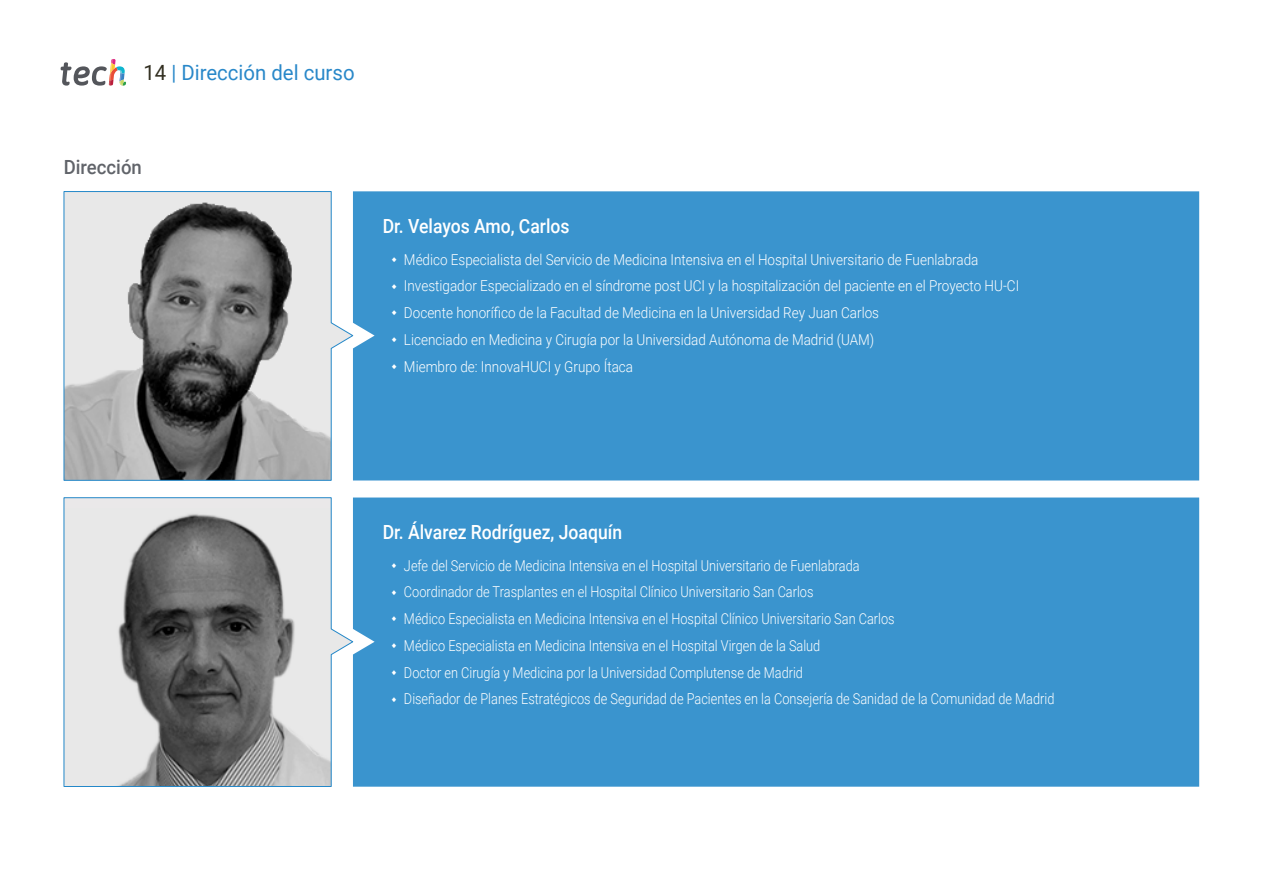
<style>
.page{position:relative;width:1263px;height:893px;background:#fff}
.page>*{position:absolute;margin:0;border:0;box-sizing:border-box;transform-origin:0 0}
.t1{font:21px "Roboto";color:#2988c9}
.t2{font:500 19.5px "Roboto";color:#fff;scale:.9 1}
.t3{font:500 19.5px "Roboto";color:#61646a;scale:.95 1}
.t4{font:300 15px/26.7px "Roboto";color:#fff;scale:.85 1}
.t5{font:300 15px/26.7px "Roboto";color:#fff;scale:.9 1}
.s1{color:#312e20}
</style>
<div class="page">
<svg style="left:61px;top:59px;width:65px;height:27px"></svg>
<div style="left:353px;top:191px;width:846px;height:289px;background:#3a94ce"></div>
<div style="left:353px;top:497px;width:846px;height:290px;background:#3a94ce"></div>
<svg style="left:64px;top:191px;width:289px;height:290px;background:#a4a5a6"></svg>
<svg style="left:64px;top:497px;width:289px;height:290px;background:#a9aaab"></svg>
<svg style="left:392px;top:257px;width:5px;height:5px"></svg>
<svg style="left:392px;top:284px;width:5px;height:5px"></svg>
<svg style="left:392px;top:310px;width:5px;height:5px"></svg>
<svg style="left:392px;top:337px;width:5px;height:5px"></svg>
<svg style="left:392px;top:364px;width:5px;height:5px"></svg>
<svg style="left:392px;top:563px;width:4px;height:5px"></svg>
<svg style="left:392px;top:590px;width:4px;height:5px"></svg>
<svg style="left:392px;top:616px;width:4px;height:5px"></svg>
<svg style="left:392px;top:643px;width:4px;height:5px"></svg>
<svg style="left:392px;top:670px;width:4px;height:5px"></svg>
<svg style="left:392px;top:697px;width:4px;height:5px"></svg>
<h1 class="t1" style="left:144px;top:57px;width:213px"><span class="s1">14</span> | Dirección del curso</h1>
<h2 class="t3" style="left:64px;top:154px;width:84px">Dirección</h2>
<h2 class="t2" style="left:383px;top:212px;width:209px">Dr. Velayos Amo, Carlos</h2>
<p class="t5" style="left:404px;top:245px;width:685px">Médico Especialista del Servicio de Medicina Intensiva en el Hospital Universitario de Fuenlabrada Investigador Especializado en el síndrome post UCI y la hospitalización del paciente en el Proyecto HU-CI Docente honorífico de la Facultad de Medicina en la Universidad Rey Juan Carlos<br>Licenciado en Medicina y Cirugía por la Universidad Autónoma de Madrid (UAM)<br>Miembro de: InnovaHUCI y Grupo Ítaca</p>
<h2 class="t2" style="left:383px;top:518px;width:267px">Dr. Álvarez Rodríguez, Joaquín</h2>
<p class="t4" style="left:404px;top:551px;width:767px">Jefe del Servicio de Medicina Intensiva en el Hospital Universitario de Fuenlabrada<br>Coordinador de Trasplantes en el Hospital Clínico Universitario San Carlos<br>Médico Especialista en Medicina Intensiva en el Hospital Clínico Universitario San Carlos<br>Médico Especialista en Medicina Intensiva en el Hospital Virgen de la Salud<br>Doctor en Cirugía y Medicina por la Universidad Complutense de Madrid<br>Diseñador de Planes Estratégicos de Seguridad de Pacientes en la Consejería de Sanidad de la Comunidad de Madrid</p>
</div>
